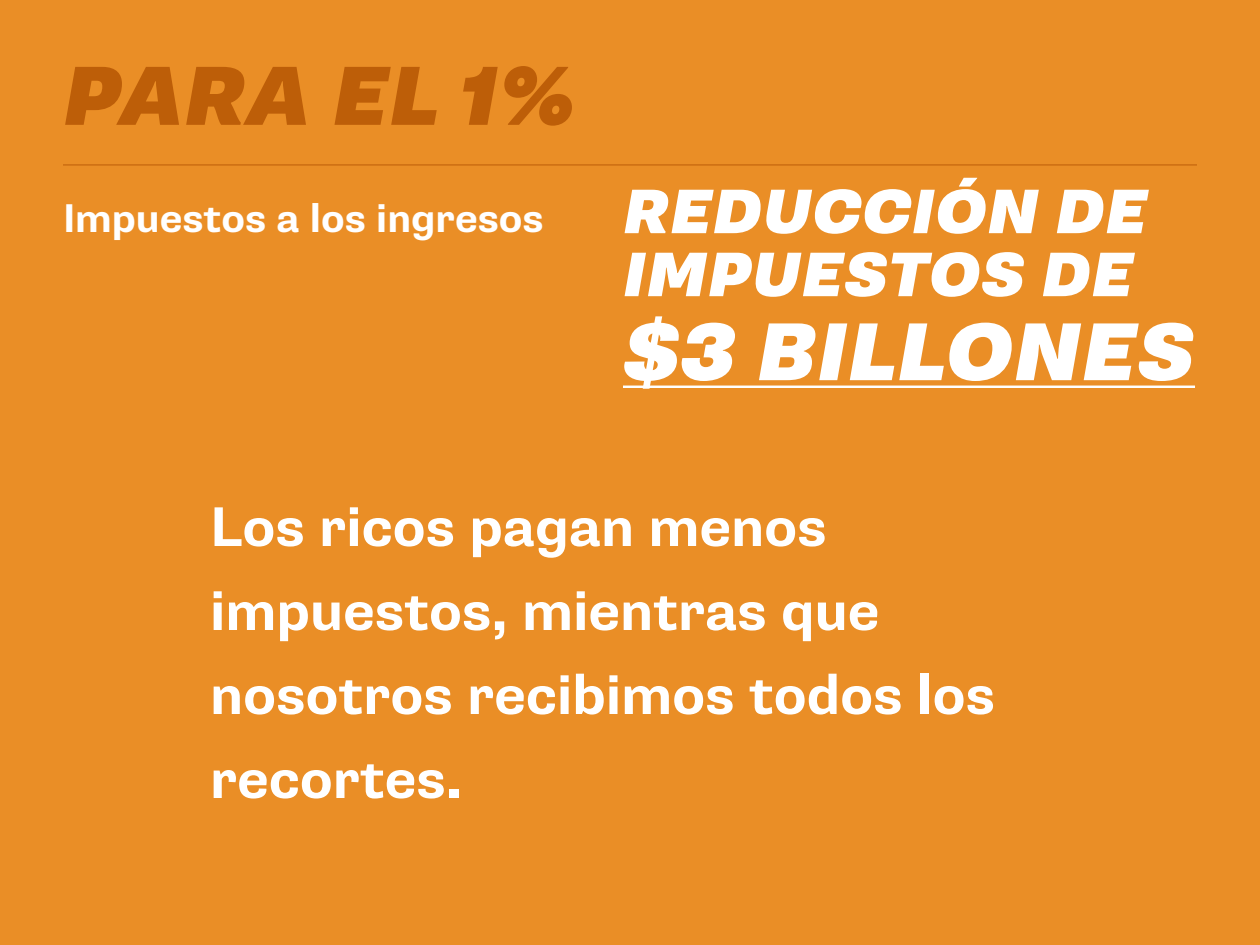
<style>
.page{position:relative;width:1260px;height:945px;background:#ea8e26}
.page>*{position:absolute;margin:0;border:0;box-sizing:border-box;transform-origin:0 0}
.t1{font:italic 900 84px "Supria Sans";letter-spacing:.015em;color:#bd5e08}
.t2{font:italic 900 82.25px "Supria Sans";letter-spacing:.015em;color:#fff}
.t3{font:italic 900 63px/63px "Supria Sans";letter-spacing:.015em;color:#fff}
.t4{font:700 56px/84px "Supria Sans";color:#fff}
.t5{font:700 40.25px "Supria Sans";color:#fff}
</style>
<div class="page">
<hr style="left:63px;top:164px;width:539px;height:1px;background:#bd5e08">
<hr style="left:602px;top:164px;width:595px;height:1px;background:#bd5e08">
<hr style="left:623px;top:386px;width:572px;height:2px;background:#fff">
<p class="t1" style="left:64px;top:44px;width:514px">PARA EL 1%</p>
<p class="t5" style="left:63px;top:193px;width:482px">Impuestos a los ingresos</p>
<p class="t3" style="left:623px;top:182px;width:525px">REDUCCIÓN DE<br>IMPUESTOS DE</p>
<p class="t2" style="left:623px;top:301px;width:573px">$3 BILLONES</p>
<p class="t4" style="left:210px;top:486px;width:787px">Los ricos pagan menos impuestos, mientras que nosotros recibimos todos los recortes.</p>
</div>
